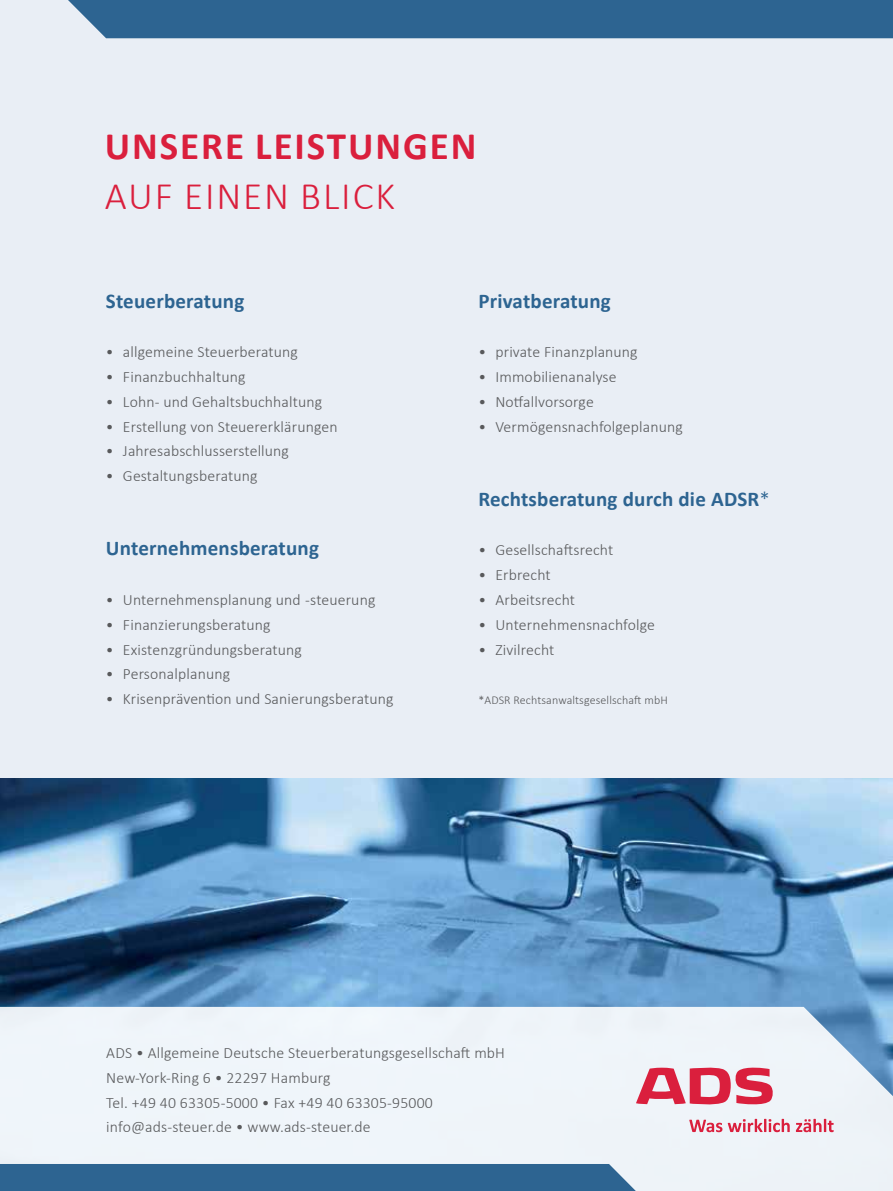
<style>
.page{position:relative;width:893px;height:1191px;background:#e9eef5}
.page>*{position:absolute;margin:0;border:0;box-sizing:border-box;transform-origin:0 0}
.t1{font:700 39px "Calibri";letter-spacing:.05em;color:#da1f3d}
.t2{font:300 39px "Calibri";color:#da1f3d}
.t3{font:700 21px "Calibri";color:#2d6491}
.t4{font:300 15.75px/24.8px "Calibri";letter-spacing:.01em;color:#58595b}
.t5{font:300 12px "Calibri";letter-spacing:.01em;color:#58595b}
.s1{font-weight:300}
</style>
<div class="page">
<img style="left:0;top:778px;width:893px;height:229px">
<svg style="left:318px;top:1007px;width:575px;height:126px"></svg>
<svg style="left:636px;top:1067px;width:138px;height:39px"></svg>
<svg style="left:689px;top:1119px;width:33px;height:13px"></svg>
<svg style="left:728px;top:1118px;width:62px;height:14px"></svg>
<svg style="left:796px;top:1118px;width:38px;height:14px"></svg>
<div style="left:0;top:1164px;width:636px;height:27px;background:#2d6491"></div>
<div style="left:68px;top:0;width:825px;height:38px;background:#2d6491"></div>
<h1 class="t1" style="left:105px;top:121px;width:373px">Unsere leistungen</h1>
<h1 class="t2" style="left:105px;top:172px;width:23px">auf</h1>
<h1 class="t2" style="left:184px;top:172px;width:21px">einen</h1>
<h1 class="t2" style="left:300px;top:172px;width:41px">Blick</h1>
<h2 class="t3" style="left:106px;top:287px;width:140px">Steuerberatung</h2>
<p class="t4" style="left:106px;top:340px;width:194px">• allgemeine Steuerberatung</p>
<p class="t4" style="left:106px;top:364px;width:141px">• Finanzbuchhaltung</p>
<p class="t4" style="left:106px;top:389px;width:218px">• Lohn- und Gehaltsbuchhaltung</p>
<p class="t4" style="left:106px;top:414px;width:233px">• Erstellung von Steuererklärungen</p>
<p class="t4" style="left:106px;top:439px;width:185px">• Jahresabschlusserstellung</p>
<p class="t4" style="left:106px;top:463px;width:153px">• Gestaltungsberatung</p>
<h2 class="t3" style="left:106px;top:535px;width:215px">Unternehmensberatung</h2>
<p class="t4" style="left:106px;top:587px;width:271px">• Unternehmensplanung und -steuerung</p>
<p class="t4" style="left:106px;top:612px;width:166px">• Finanzierungsberatung</p>
<p class="t4" style="left:106px;top:637px;width:198px">• Existenzgründungsberatung</p>
<p class="t4" style="left:106px;top:661px;width:126px">• Personalplanung</p>
<p class="t4" style="left:106px;top:686px;width:289px">• Krisenprävention und Sanierungsberatung</p>
<h2 class="t3" style="left:478px;top:287px;width:134px">Privatberatung</h2>
<p class="t4" style="left:478px;top:340px;width:161px">• private Finanzplanung</p>
<p class="t4" style="left:478px;top:364px;width:140px">• Immobilienanalyse</p>
<p class="t4" style="left:478px;top:389px;width:117px">• Notfallvorsorge</p>
<p class="t4" style="left:478px;top:414px;width:206px">• Vermögensnachfolgeplanung</p>
<h2 class="t3" style="left:478px;top:485px;width:293px">Rechtsberatung durch die ADSR<span class="s1">*</span></h2>
<p class="t4" style="left:478px;top:538px;width:136px">• Gesellschaftsrecht</p>
<p class="t4" style="left:478px;top:562px;width:74px">• Erbrecht</p>
<p class="t4" style="left:478px;top:587px;width:98px">• Arbeitsrecht</p>
<p class="t4" style="left:478px;top:612px;width:178px">• Unternehmensnachfolge</p>
<p class="t4" style="left:478px;top:637px;width:77px">• Zivilrecht</p>
<p class="t5" style="left:478px;top:692px;width:191px">*ADSR Rechtsanwaltsgesellschaft mbH</p>
<p class="t4" style="left:106px;top:1040px;width:400px">ADS • Allgemeine Deutsche Steuerberatungsgesellschaft mbH New-York-Ring 6 • 22297 Hamburg<br>Tel. +49 40 63305-5000 • Fax +49 40 63305-95000 info@ads-steuer.de • www.ads-steuer.de</p>
</div>
